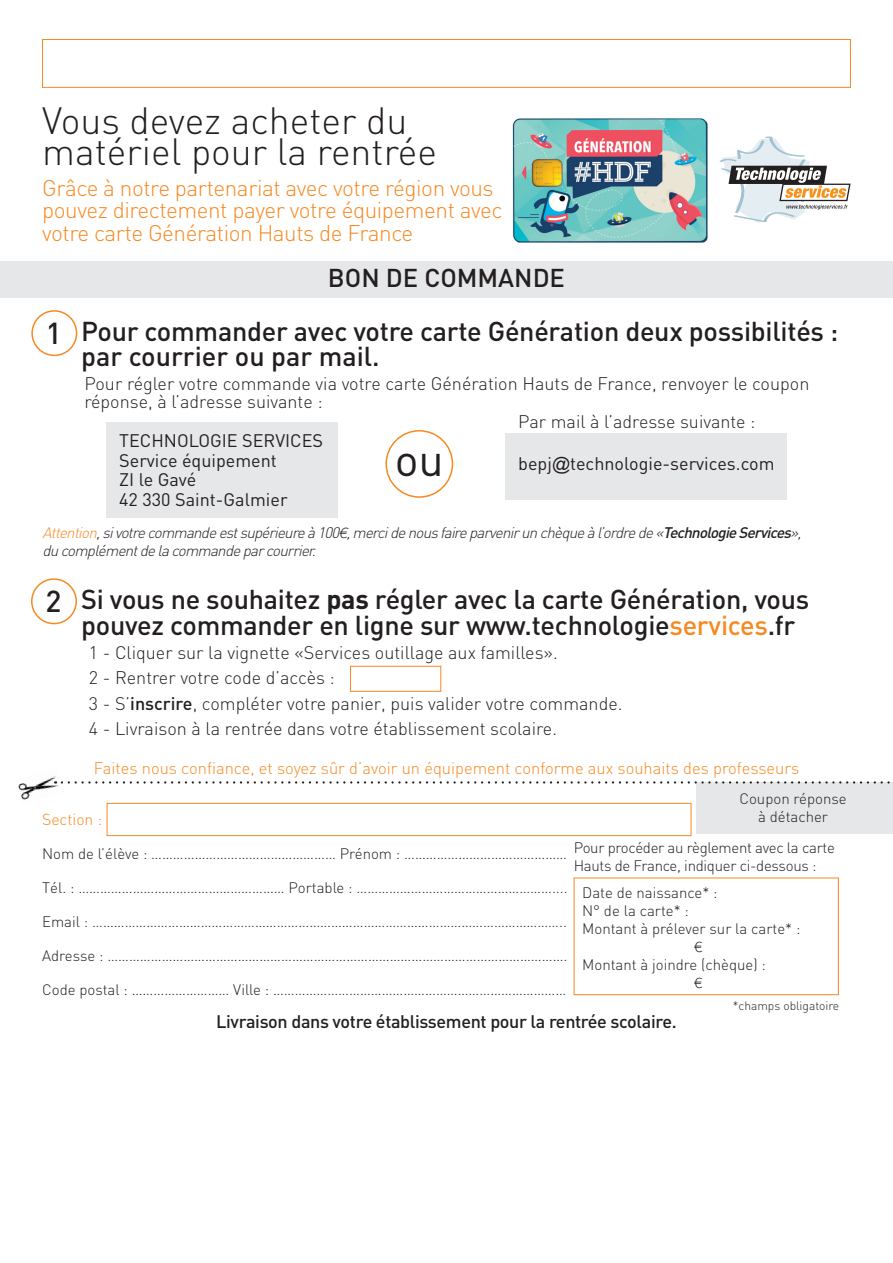
<style>
.page{position:relative;width:893px;height:1263px;background:#fff}
.page>*{position:absolute;margin:0;border:0;box-sizing:border-box;transform-origin:0 0}
.t1{font:45px "DIN";color:#231f20}
.t2{font:300 37.5px/31.5px "DIN";color:#231f20}
.t3{font:500 30px "DIN";color:#231f20}
.t4{font:500 27px/25.5px "DIN";letter-spacing:-.01em;color:#231f20}
.t5{font:500 25.5px "DIN";color:#231f20}
.t6{font:300 22.5px/22.5px "DIN";letter-spacing:-.02em;color:#f68922}
.t7{font:300 18px/25.5px "DIN";color:#231f20}
.t8{font:18px/19.5px "DIN";color:#231f20}
.t9{font:500 18px "DIN";letter-spacing:-.02em;color:#231f20}
.t10{font:300 16.5px "DIN";color:#f68922}
.t11{font:300 15.75px "DIN";color:#f68922}
.t12{font:italic 300 15.15px/18px "DIN";color:#231f20}
.t13{font:300 15px/18px "DIN";color:#231f20}
.t14{font:300 15px/18px "DIN";letter-spacing:-.02em;color:#231f20}
.t15{font:300 15px "Gill Sans";color:#231f20}
.t16{font:300 12px "DIN";color:#231f20}
.s1{font-family:"Gill Sans"}
.s2{color:#f68922}
.s3{font-weight:500}
.s4{font-weight:700}
</style>
<div class="page">
<div style="left:574px;top:878px;width:265px;height:117px;border:1px solid #f68922"></div>
<div style="left:0;top:261px;width:893px;height:37px;background:#e6e7e9"></div>
<img style="left:17px;top:776px;width:46px;height:24px">
<div style="left:42px;top:39px;width:809px;height:49px;border:1px solid #f68922"></div>
<img style="left:512px;top:118px;width:196px;height:125px">
<div style="left:107px;top:803px;width:584px;height:33px;border:1px solid #f68922"></div>
<div style="left:696px;top:782px;width:197px;height:51px;background:#e6e7e9"></div>
<svg style="left:62px;top:781px;width:828px;height:2px"></svg>
<div style="left:31px;top:310px;width:46px;height:46px;border:2px solid #f68922;border-radius:50%"></div>
<div style="left:385px;top:430px;width:68px;height:68px;border:2px solid #f68922;border-radius:50%"></div>
<div style="left:107px;top:422px;width:231px;height:96px;background:#e6e7e9"></div>
<div style="left:506px;top:433px;width:281px;height:66px;background:#e6e7e9"></div>
<div style="left:31px;top:578px;width:46px;height:46px;border:2px solid #f68922;border-radius:50%"></div>
<div style="left:350px;top:666px;width:91px;height:26px;border:1px solid #f68922"></div>
<svg style="left:719px;top:137px;width:133px;height:86px"></svg>
<h2 class="t2" style="left:42px;top:104px;width:396px">Vous devez acheter du matériel pour la rentrée</h2>
<h3 class="t6" style="left:42px;top:176px;width:462px">Grâce à notre partenariat avec votre région vous pouvez directement payer votre équipement avec votre carte Génération Hauts de France</h3>
<h3 class="t3" style="left:46px;top:314px;width:17px">1</h3>
<h3 class="t5" style="left:328px;top:262px;width:239px">BON DE COMMANDE</h3>
<h3 class="t4" style="left:81px;top:317px;width:759px">Pour commander avec votre carte Génération deux possibilités : par courrier ou par mail.</h3>
<p class="t7" style="left:84px;top:374px;width:727px;line-height:18px">Pour régler votre commande via votre carte Génération Hauts de France, renvoyer le coupon réponse, à l’adresse suivante :</p>
<p class="t8" style="left:119px;top:431px;width:205px">TECHNOLOGIE SERVICES<br>Service équipement<br>ZI le Gavé<br>42 330 Saint-Galmier</p>
<h1 class="t1" style="left:395px;top:431px;width:51px">ou</h1>
<p class="t7" style="left:518px;top:409px;width:239px">Par mail à l’adresse suivante :</p>
<p class="t8" style="left:518px;top:454px;width:258px">bepj<span class="s1">@</span>technologie-services.com</p>
<p class="t12" style="left:42px;top:524px;width:764px"><span class="s2">Attention</span>,sivotrecommandeestsupérieureà100<span class="s1">€</span>,mercidenousfaireparvenirunchèqueàl’ordrede«<span class="s3">TechnologieServices</span>», ducomplémentdelacommandeparcourrier.</p>
<h3 class="t3" style="left:45px;top:582px;width:17px">2</h3>
<h3 class="t4" style="left:81px;top:586px;width:730px">Si vous ne souhaitez <span class="s4">pas</span> régler avec la carte Génération, vous pouvez commander en ligne sur www.technologie<span class="s2">services</span>.fr</h3>
<p class="t7" style="left:89px;top:639px;width:535px">1 - Cliquer sur la vignette «Services outillage aux familles».<br>2 - Rentrer votre code d’accès :<br>3 - S’<span class="s3">inscrire</span>, compléter votre panier, puis valider votre commande.<br>4 - Livraison à la rentrée dans votre établissement scolaire.</p>
<p class="t10" style="left:94px;top:758px;width:707px">Faites nous confiance, et soyez sûr d’avoir un équipement conforme aux souhaits des professeurs</p>
<p class="t11" style="left:42px;top:810px;width:61px">Section :</p>
<p class="t13" style="left:42px;top:845px;width:526px">Nom de l’élève : …………………………………………… Prénom : ………………………………………</p>
<p class="t13" style="left:42px;top:879px;width:527px">Tél. : ………………………………………………… Portable : ………………………………………………....</p>
<p class="t13" style="left:42px;top:913px;width:526px">Email : …………………………………………………………………………………………………………………..</p>
<p class="t13" style="left:42px;top:947px;width:527px">Adresse : ……………………………………………………………………………………………………………….</p>
<p class="t13" style="left:42px;top:981px;width:526px">Code postal : ……………………… Ville : ………………………………………………………………………</p>
<p class="t13" style="left:739px;top:790px;width:109px;line-height:17.5px;text-align:center">Coupon réponse à détacher</p>
<p class="t14" style="left:574px;top:838px;width:263px">Pour procéder au règlement avec la carte<br>Hauts de France, indiquer ci-dessous :</p>
<p class="t13" style="left:582px;top:883px;width:220px">Date de naissance* :<br>N° de la carte* :<br>Montant à prélever sur la carte* :</p>
<p class="t15" style="left:694px;top:935px;width:10px">€</p>
<p class="t13" style="left:582px;top:955px;width:185px">Montant à joindre (chèque) :</p>
<p class="t15" style="left:694px;top:971px;width:10px">€</p>
<p class="t16" style="left:733px;top:998px;width:108px">*champs obligatoire</p>
<p class="t9" style="left:216px;top:1010px;width:462px">Livraison dans votre établissement pour la rentrée scolaire.</p>
</div>
